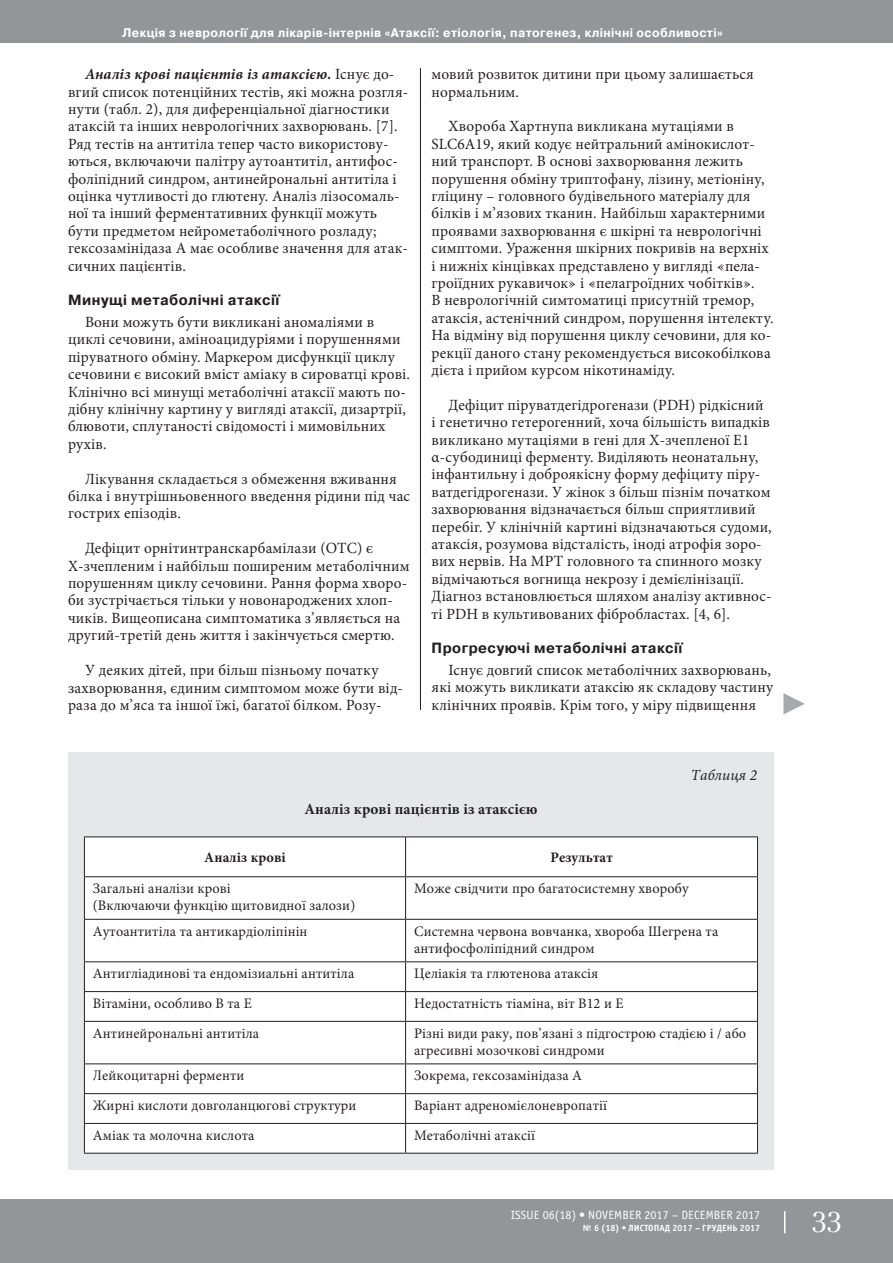
<style>
.page{position:relative;width:893px;height:1263px;background:#fff}
.page>*{position:absolute;margin:0;border:0;box-sizing:border-box;transform-origin:0 0}
.t1{font:28.5px "Petersburg C";color:#fff}
.t2{font:15.6px/17.4px "Minion Pro";letter-spacing:.01em;color:#231f20}
.t3{font:700 15.45px "Minion Pro";letter-spacing:.01em;color:#231f20}
.t4{font:italic 15.45px "Minion Pro";letter-spacing:.01em;color:#231f20}
.t5{font:700 14.85px "Pragmatica C";letter-spacing:.03em;color:#231f20;scale:.96 1}
.t6{font:14.55px/17px "Minion Pro";letter-spacing:.01em;color:#231f20}
.t7{font:700 14.55px "Minion Pro";letter-spacing:.01em;color:#231f20}
.t8{font:700 12.45px "Pragmatica C";letter-spacing:.03em;color:#fff;scale:.96 1}
.t9{font:12px "Officina Sans C";letter-spacing:.01em;color:#fff}
.t10{font:700 9px "Officina Sans C";letter-spacing:.01em;color:#fff}
.s1{font-weight:700;font-style:italic}
.s2{font-family:"Petersburg C"}
</style>
<div class="page">
<div style="left:0;top:0;width:893px;height:43px;background:#939598"></div>
<div style="left:0;top:1199px;width:893px;height:64px;background:#939598"></div>
<svg style="left:784px;top:1211px;width:1px;height:22px"></svg>
<hr style="left:420px;top:68px;width:1px;height:1101px;background:#231f20">
<div style="left:407px;top:710px;width:21px;height:478px;background:#fff"></div>
<svg style="left:783px;top:693px;width:22px;height:21px"></svg>
<div style="left:68px;top:752px;width:706px;height:417px;background:#e6e7e9"></div>
<div style="left:85px;top:837px;width:672px;height:316px;background:#fff"></div>
<hr style="left:84px;top:836px;width:322px;height:1px;background:#231f20">
<hr style="left:84px;top:837px;width:1px;height:39px;background:#231f20">
<hr style="left:406px;top:836px;width:352px;height:1px;background:#231f20">
<hr style="left:405px;top:837px;width:1px;height:39px;background:#231f20">
<hr style="left:757px;top:837px;width:1px;height:39px;background:#231f20">
<hr style="left:84px;top:876px;width:322px;height:1px;background:#231f20">
<hr style="left:84px;top:877px;width:1px;height:42px;background:#231f20">
<hr style="left:406px;top:876px;width:352px;height:1px;background:#231f20">
<hr style="left:405px;top:877px;width:1px;height:42px;background:#231f20">
<hr style="left:757px;top:877px;width:1px;height:42px;background:#231f20">
<hr style="left:84px;top:919px;width:322px;height:1px;background:#231f20">
<hr style="left:84px;top:920px;width:1px;height:41px;background:#231f20">
<hr style="left:406px;top:919px;width:352px;height:1px;background:#231f20">
<hr style="left:405px;top:920px;width:1px;height:41px;background:#231f20">
<hr style="left:757px;top:920px;width:1px;height:41px;background:#231f20">
<hr style="left:84px;top:961px;width:322px;height:1px;background:#231f20">
<hr style="left:406px;top:961px;width:352px;height:1px;background:#231f20">
<hr style="left:84px;top:991px;width:322px;height:1px;background:#231f20">
<svg style="left:84px;top:962px;width:1px;height:59px"></svg>
<hr style="left:406px;top:991px;width:352px;height:1px;background:#231f20">
<svg style="left:405px;top:962px;width:1px;height:59px"></svg>
<svg style="left:757px;top:962px;width:1px;height:59px"></svg>
<hr style="left:84px;top:1021px;width:322px;height:1px;background:#231f20">
<hr style="left:84px;top:1022px;width:1px;height:41px;background:#231f20">
<hr style="left:406px;top:1021px;width:352px;height:1px;background:#231f20">
<hr style="left:405px;top:1022px;width:1px;height:41px;background:#231f20">
<hr style="left:757px;top:1022px;width:1px;height:41px;background:#231f20">
<hr style="left:84px;top:1063px;width:322px;height:1px;background:#231f20">
<hr style="left:406px;top:1063px;width:352px;height:1px;background:#231f20">
<hr style="left:84px;top:1093px;width:322px;height:1px;background:#231f20">
<hr style="left:406px;top:1093px;width:352px;height:1px;background:#231f20">
<hr style="left:84px;top:1123px;width:322px;height:1px;background:#231f20">
<svg style="left:84px;top:1064px;width:1px;height:89px"></svg>
<hr style="left:406px;top:1123px;width:352px;height:1px;background:#231f20">
<svg style="left:405px;top:1064px;width:1px;height:89px"></svg>
<svg style="left:757px;top:1064px;width:1px;height:89px"></svg>
<hr style="left:84px;top:1153px;width:322px;height:1px;background:#231f20">
<hr style="left:406px;top:1153px;width:352px;height:1px;background:#231f20">
<p class="t8" style="left:122px;top:26px;width:627px">Лекція з неврології для лікарів-інтернів «Атаксії: етіологія, патогенез, клінічні особливості»</p>
<p class="t2" style="left:68px;top:66px;width:342px;text-indent:17px"><span class="s1">Аналіз крові пацієнтів із атаксією.</span> Існує до&shy;вгий список потенційних тестів, які можна розгля&shy;нути (табл. 2), для диференціальної діагностики атаксій та інших неврологічних захворювань. [7].<br>Ряд тестів на антитіла тепер часто використову&shy;ються, включаючи палітру аутоантитіл, антифос&shy;фоліпідний синдром, антинейрональні антитіла і оцінка чутливості до глютену. Аналіз лізосомаль&shy;ної та інший ферментативних функції можуть бути предметом нейрометаболічного розладу; гексозамінідаза А має особливе значення для атак&shy;сичних пацієнтів.</p>
<p class="t5" style="left:68px;top:292px;width:222px">Минущі метаболічні атаксії</p>
<p class="t2" style="left:68px;top:313px;width:344px;text-indent:17px">Вони можуть бути викликані аномаліями в циклі сечовини, аміноацидуріями і порушеннями піруватного обміну. Маркером дисфункції циклу сечовини є високий вміст аміаку в сироватці крові.<br>Клінічно всі минущі метаболічні атаксії мають по&shy;дібну клінічну картину у вигляді атаксії, дизартрії, блювоти, сплутаності свідомості і мимовільних рухів.</p>
<p class="t2" style="left:68px;top:470px;width:343px;text-indent:17px">Лікування складається з обмеження вживання білка і внутрішньовенного введення рідини під час гострих епізодів.</p>
<p class="t2" style="left:68px;top:540px;width:343px;text-indent:17px">Дефіцит орнітинтранскарбамілази (OTC) є Х-зчепленим і найбільш поширеним метаболічним порушенням циклу сечовини. Рання форма хворо&shy;би зустрічається тільки у новонароджених хлоп&shy;чиків. Вищеописана симптоматика з’являється на другий-третій день життя і закінчується смертю.</p>
<p class="t2" style="left:68px;top:661px;width:337px;text-indent:17px">У деяких дітей, при більш пізньому початку захворювання, єдиним симптомом може бути від&shy;раза до м’яса та іншої їжі, багатої білком. Розу-</p>
<p class="t2" style="left:432px;top:66px;width:324px">мовий розвиток дитини при цьому залишається нормальним.</p>
<p class="t2" style="left:432px;top:118px;width:344px;text-indent:17px">Хвороба Хартнупа викликана мутаціями в SLC6A19, який кодує нейтральний амінокислот&shy;ний транспорт. В основі захворювання лежить порушення обміну триптофану, лізину, метіоніну, гліцину – головного будівельного матеріалу для білків і м’язових тканин. Найбільш характерними проявами захворювання є шкірні та неврологічні симптоми. Ураження шкірних покривів на верхніх і нижніх кінцівках представлено у вигляді <span class="s2">«</span>пела&shy;гроіїдних рукавичок<span class="s2">»</span> і <span class="s2">«</span>пелагроїдних чобітків<span class="s2">»</span>.<br>В неврологічній симтоматиці присутній тремор, атаксія, астенічний синдром, порушення інтелекту.<br>На відміну від порушення циклу сечовини, для ко&shy;рекції даного стану рекомендується високобілкова дієта і прийом курсом нікотинаміду.</p>
<p class="t2" style="left:432px;top:396px;width:342px;text-indent:17px">Дефіцит піруватдегідрогенази (PDH) рідкісний<br>і генетично гетерогенний, хоча більшість випадків викликано мутаціями в гені для X-зчепленої E1 α-субодиниці ферменту. Виділяють неонатальну, інфантильну і доброякісну форму дефіциту піру&shy;ватдегідрогенази. У жінок з більш пізнім початком захворювання відзначається більш сприятливий перебіг. У клінічній картині відзначаються судоми, атаксія, розумова відсталість, іноді атрофія зоро&shy;вих нервів. На МРТ головного та спинного мозку відмічаються вогнища некрозу і демієлінізації.<br>Діагноз встановлюється шляхом аналізу активнос&shy;ті PDH в культивованих фібробластах. [4, 6].</p>
<p class="t5" style="left:432px;top:640px;width:263px">Прогресуючі метаболічні атаксії</p>
<p class="t2" style="left:432px;top:661px;width:343px;text-indent:17px">Існує довгий список метаболічних захворювань, які можуть викликати атаксію як складову частину клінічних проявів. Крім того, у міру підвищення</p>
<p class="t3" style="left:304px;top:798px;width:235px">Аналіз крові пацієнтів із атаксією</p>
<p class="t4" style="left:691px;top:764px;width:68px">Таблиця 2</p>
<p class="t7" style="left:204px;top:847px;width:83px">Аналіз крові</p>
<p class="t7" style="left:550px;top:847px;width:64px">Результат</p>
<p class="t6" style="left:93px;top:880px;width:264px">Загальні аналізи крові<br>(Включаючи функцію щитовидної залози)</p>
<p class="t6" style="left:414px;top:880px;width:276px">Може свідчити про багатосистемну хворобу</p>
<p class="t6" style="left:93px;top:922px;width:216px">Аутоантитіла та антикардіоліпінін</p>
<p class="t6" style="left:414px;top:922px;width:306px">Системна червона вовчанка, хвороба Шегрена та антифосфоліпідний синдром</p>
<p class="t6" style="left:93px;top:965px;width:263px">Антигліадинові та ендомізиальні антитіла</p>
<p class="t6" style="left:414px;top:965px;width:186px">Целіакія та глютенова атаксія</p>
<p class="t6" style="left:93px;top:995px;width:160px">Вітаміни, особливо В та Е</p>
<p class="t6" style="left:414px;top:995px;width:211px">Недостатність тіаміна, віт В12 и Е</p>
<p class="t6" style="left:93px;top:1025px;width:168px">Антинейрональні антитіла</p>
<p class="t6" style="left:414px;top:1025px;width:334px">Різні види раку, пов’язані з підгострою стадією і / або агресивні мозочкові синдроми</p>
<p class="t6" style="left:93px;top:1067px;width:153px">Лейкоцитарні ферменти</p>
<p class="t6" style="left:414px;top:1067px;width:169px">Зокрема, гексозамінідаза А</p>
<p class="t6" style="left:93px;top:1097px;width:265px">Жирні кислоти довголанцюгові структури</p>
<p class="t6" style="left:414px;top:1097px;width:194px">Варіант адреномієлоневропатії</p>
<p class="t6" style="left:93px;top:1127px;width:163px">Аміак та молочна кислота</p>
<p class="t6" style="left:414px;top:1127px;width:122px">Метаболічні атаксії</p>
<p class="t9" style="left:511px;top:1209px;width:251px">ISSUE 06(18) • NOVEMBER 2017 – DECEMBER 2017</p>
<p class="t10" style="left:583px;top:1223px;width:179px">№ 6 (18) • листопад 2017 – Грудень 2017</p>
<h1 class="t1" style="left:812px;top:1205px;width:31px">33</h1>
</div>
